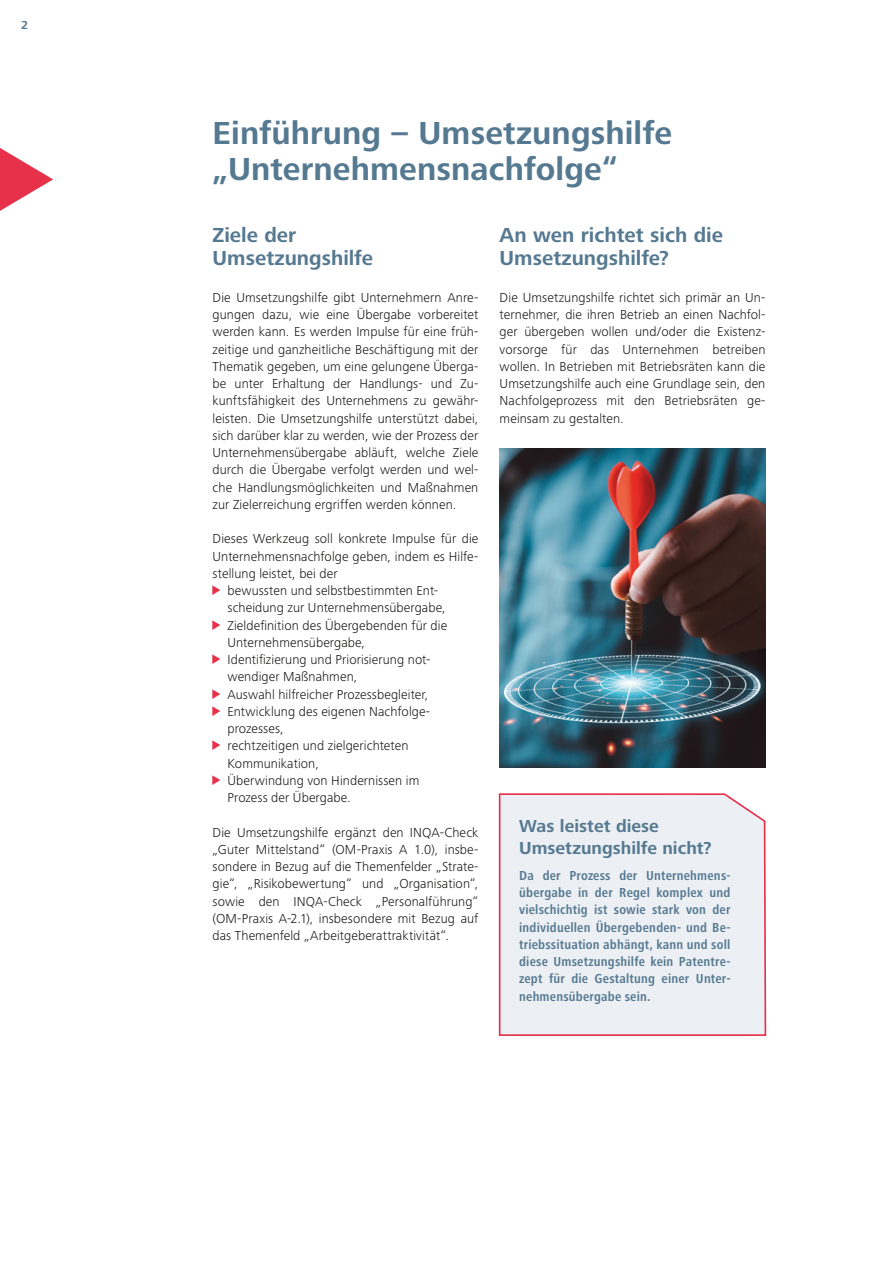
<style>
.page{position:relative;width:893px;height:1263px;background:#fff}
.page>*{position:absolute;margin:0;border:0;box-sizing:border-box;transform-origin:0 0}
.h1_Kapitelhead_2-zei{font:700 33px/36px "Frutiger Next Pro";letter-spacing:.005em;color:#557991}
.h2_Head_Text_14p_am{font:700 21px/23.1px "Frutiger Next Pro";color:#557991}
.h2_Head_Text_12p_Ab{font:700 18px/21.6px "Frutiger Next Pro";color:#557991}
.p_1_Blocksatz_NEU_9p{font:300 13.5px/17.2px "Frutiger Next Pro";letter-spacing:.01em;color:#181716;text-align:justify}
.p_Aufzählung_Llinksb{font:300 13.5px/17.2px "Frutiger Next Pro";letter-spacing:.01em;color:#181716}
.p_1_Blocksatz_NEU_9p-2{font:700 condensed 13.5px/17.2px "Frutiger Next Pro";letter-spacing:.015em;color:#557991;text-align:justify}
.p_Aufzählung_linksbd{font:300 13.5px/17.2px "Frutiger Next Pro";letter-spacing:.01em;color:#181716}
.t1{font:700 12px "Frutiger Next Pro";color:#557991}
.s1{font-family:"INQA Triangel";font-weight:400;font-size:12px;color:#e7314b}
</style>
<div class="page">
<div style="left:498px;top:793px;width:269px;height:243px;background:#eceff3"></div>
<img style="left:500px;top:448px;width:265px;height:320px">
<svg style="left:0;top:148px;width:53px;height:63px"></svg>
<p class="t1" style="left:21px;top:18px;width:9px">2</p>
<h1 class="h1_Kapitelhead_2-zei" style="left:213px;top:115px;width:461px">Einführung – Umsetzungshilfe „Unternehmensnachfolge“</h1>
<h2 class="h2_Head_Text_14p_am" style="left:213px;top:223px;width:162px">Ziele der<br>Umsetzungshilfe</h2>
<p class="p_1_Blocksatz_NEU_9p" style="left:213px;top:289px;width:267px">Die Umsetzungshilfe gibt Unternehmern Anre&shy;gungen dazu, wie eine Übergabe vorbereitet werden kann. Es werden Impulse für eine früh&shy;zeitige und ganzheitliche Beschäftigung mit der Thematik gegeben, um eine gelungene Überga&shy;be unter Erhaltung der Handlungs- und Zu&shy;kunftsfähigkeit des Unternehmens zu gewähr&shy;leisten. Die Umsetzungshilfe unterstützt dabei, sich darüber klar zu werden, wie der Prozess der Unternehmensübergabe abläuft, welche Ziele durch die Übergabe verfolgt werden und wel&shy;che Handlungsmöglichkeiten und Maßnahmen zur Zielerreichung ergriffen werden können.</p>
<p class="p_1_Blocksatz_NEU_9p" style="left:213px;top:530px;width:267px">Dieses Werkzeug soll konkrete Impulse für die Unternehmensnachfolge geben, indem es Hilfe&shy;stellung leistet, bei der</p>
<p class="p_Aufzählung_Llinksb" style="left:227px;top:582px;width:220px;text-indent:-15px"><span class="s1">&gt;</span> bewussten und selbstbestimmten Ent&shy;scheidung zur Unternehmensübergabe,</p>
<p class="p_Aufzählung_Llinksb" style="left:227px;top:617px;width:221px;text-indent:-15px"><span class="s1">&gt;</span> Zieldefinition des Übergebenden für die<br>Unternehmensübergabe,</p>
<p class="p_Aufzählung_Llinksb" style="left:227px;top:651px;width:203px;text-indent:-15px"><span class="s1">&gt;</span> Identifizierung und Priorisierung not&shy;wendiger Maßnahmen,</p>
<p class="p_Aufzählung_Llinksb" style="left:213px;top:686px;width:217px"><span class="s1">&gt;</span> Auswahl hilfreicher Prozessbegleiter,</p>
<p class="p_Aufzählung_Llinksb" style="left:227px;top:703px;width:203px;text-indent:-15px"><span class="s1">&gt;</span> Entwicklung des eigenen Nachfolge&shy;prozesses,</p>
<p class="p_Aufzählung_Llinksb" style="left:227px;top:737px;width:182px;text-indent:-15px"><span class="s1">&gt;</span> rechtzeitigen und zielgerichteten<br>Kommunikation,</p>
<p class="p_Aufzählung_linksbd" style="left:227px;top:772px;width:193px;text-indent:-15px"><span class="s1">&gt;</span> Überwindung von Hindernissen im<br>Prozess der Übergabe.</p>
<p class="p_1_Blocksatz_NEU_9p" style="left:213px;top:824px;width:267px">Die Umsetzungshilfe ergänzt den INQA-Check „Guter Mittelstand“ (OM-Praxis A 1.0), insbe&shy;sondere in Bezug auf die Themenfelder „Strate&shy;gie“, „Risikobewertung“ und „Organisation“, sowie den INQA-Check „Personalführung“ (OM-Praxis A-2.1), insbesondere mit Bezug auf das Themenfeld „Arbeitgeberattraktivität“.</p>
<h2 class="h2_Head_Text_14p_am" style="left:500px;top:223px;width:225px">An wen richtet sich die<br>Umsetzungshilfe?</h2>
<p class="p_1_Blocksatz_NEU_9p" style="left:500px;top:289px;width:267px">Die Umsetzungshilfe richtet sich primär an Un&shy;ternehmer, die ihren Betrieb an einen Nachfol&shy;ger übergeben wollen und/oder die Existenz&shy;vorsorge für das Unternehmen betreiben wollen. In Betrieben mit Betriebsräten kann die Umsetzungshilfe auch eine Grundlage sein, den Nachfolgeprozess mit den Betriebsräten ge&shy;meinsam zu gestalten.</p>
<h2 class="h2_Head_Text_12p_Ab" style="left:519px;top:816px;width:194px">Was leistet diese<br>Umsetzungshilfe nicht?</h2>
<p class="p_1_Blocksatz_NEU_9p-2" style="left:519px;top:867px;width:213px">Da der Prozess der Unternehmens&shy;übergabe in der Regel komplex und vielschichtig ist sowie stark von der individuellen Übergebenden- und Be&shy;triebssituation abhängt, kann und soll diese Umsetzungshilfe kein Patentre&shy;zept für die Gestaltung einer Unter&shy;nehmensübergabe sein.</p>
</div>
